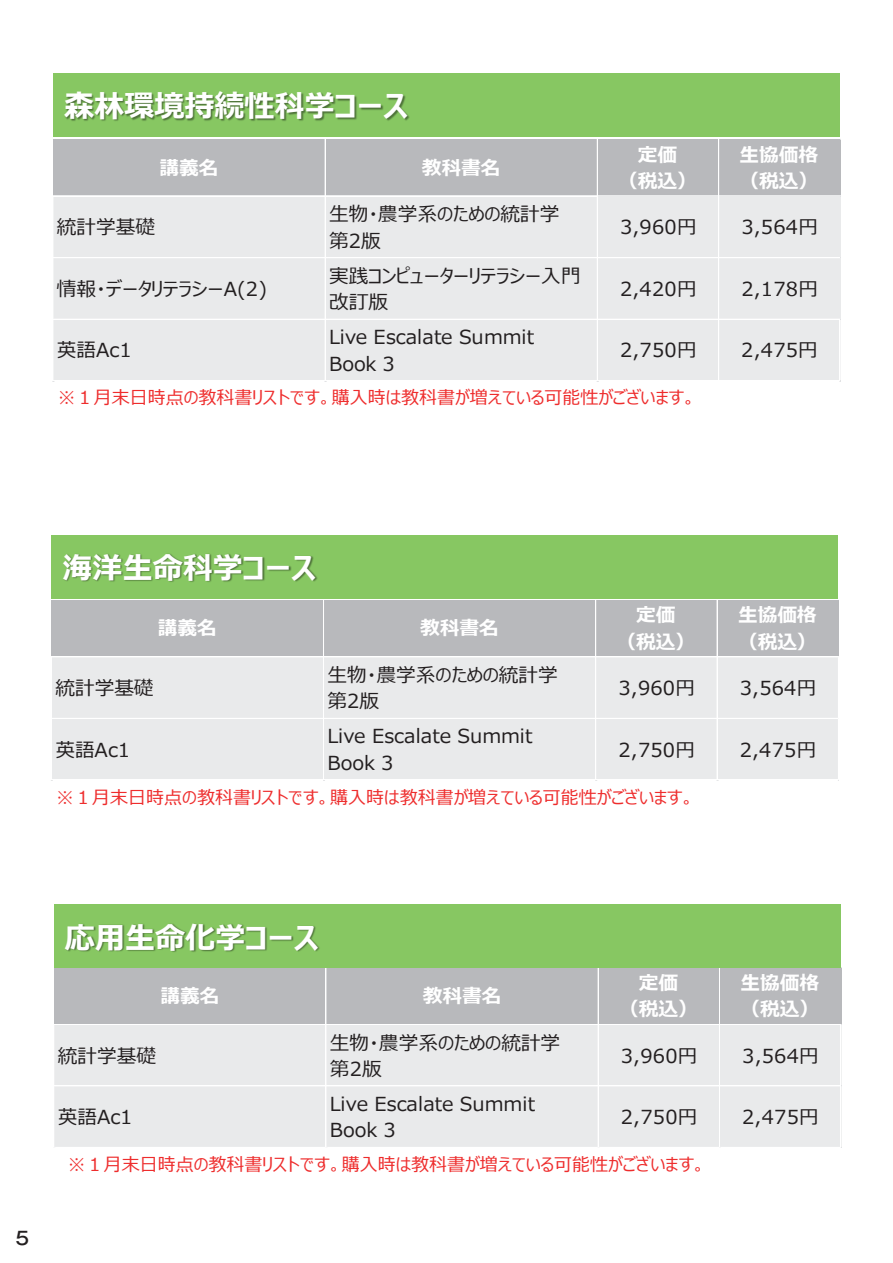
<style>
.page{position:relative;width:893px;height:1263px;background:#fff}
.page>*{position:absolute;margin:0;border:0;box-sizing:border-box;transform-origin:0 0}
.t1{font:700 30.15px "Meiryo UI";color:#fff}
.t2{font:700 30px "Meiryo UI";color:#fff}
.t3{font:19.35px/26.4px "Meiryo UI";color:#231f20}
.t4{font:700 19.35px/26.4px "Meiryo UI";color:#fff;text-align:center}
.t5{font:18px "Meiryo UI";color:#ee2d2d}
.t6{font:500 18px "Gothic MB101 Pr 6";color:#231f20}
</style>
<div class="page">
<div style="left:53px;top:73px;width:787px;height:64px;background:#87c762"></div>
<img style="left:53px;top:92px;width:376px;height:48px">
<div style="left:53px;top:140px;width:787px;height:57px;background:#b8b9bc"></div>
<div style="left:53px;top:196px;width:787px;height:185px;background:#e9eaeb"></div>
<hr style="left:53px;top:196px;width:545px;height:1px;background:#fff">
<hr style="left:53px;top:257px;width:787px;height:1px;background:#fff">
<hr style="left:53px;top:319px;width:787px;height:1px;background:#fff">
<hr style="left:325px;top:139px;width:1px;height:242px;background:#fff">
<hr style="left:597px;top:139px;width:1px;height:242px;background:#fff">
<hr style="left:53px;top:380px;width:787px;height:1px;background:#fff">
<hr style="left:839px;top:320px;width:1px;height:61px;background:#fff">
<hr style="left:718px;top:139px;width:1px;height:242px;background:#fff">
<div style="left:54px;top:968px;width:787px;height:57px;background:#b8b9bc"></div>
<div style="left:54px;top:1024px;width:787px;height:124px;background:#e9eaeb"></div>
<hr style="left:54px;top:1024px;width:787px;height:1px;background:#fff">
<hr style="left:54px;top:1085px;width:787px;height:1px;background:#fff">
<hr style="left:325px;top:967px;width:1px;height:181px;background:#fff">
<hr style="left:598px;top:967px;width:1px;height:181px;background:#fff">
<hr style="left:719px;top:967px;width:1px;height:181px;background:#fff">
<hr style="left:54px;top:1147px;width:787px;height:1px;background:#fff">
<hr style="left:840px;top:1025px;width:1px;height:123px;background:#fff">
<div style="left:54px;top:904px;width:786px;height:64px;background:#87c762"></div>
<img style="left:66px;top:923px;width:261px;height:52px">
<div style="left:52px;top:535px;width:786px;height:64px;background:#87c762"></div>
<img style="left:51px;top:539px;width:267px;height:67px">
<div style="left:52px;top:600px;width:787px;height:57px;background:#b8b9bc"></div>
<div style="left:52px;top:656px;width:787px;height:124px;background:#e9eaeb"></div>
<hr style="left:52px;top:656px;width:787px;height:1px;background:#fff">
<hr style="left:52px;top:718px;width:787px;height:1px;background:#fff">
<hr style="left:323px;top:599px;width:1px;height:181px;background:#fff">
<hr style="left:595px;top:599px;width:1px;height:181px;background:#fff">
<hr style="left:717px;top:599px;width:1px;height:181px;background:#fff">
<hr style="left:52px;top:779px;width:787px;height:1px;background:#fff">
<hr style="left:838px;top:657px;width:1px;height:123px;background:#fff">
<p class="t1" style="left:64px;top:85px;width:345px">森林環境持続性科学コース</p>
<p class="t4" style="left:160px;top:155px;width:61px">講義名</p>
<p class="t4" style="left:422px;top:155px;width:80px">教科書名</p>
<p class="t3" style="left:57px;top:215px;width:100px">統計学基礎</p>
<p class="t3" style="left:57px;top:277px;width:212px">情報・データリテラシーA(2)</p>
<p class="t3" style="left:329px;top:202px;width:232px">生物・農学系のための統計学第2版</p>
<p class="t3" style="left:329px;top:264px;width:253px">実践コンピューターリテラシー入門改訂版</p>
<p class="t4" style="left:618px;top:142px;width:80px">定価<br>（税込）</p>
<p class="t4" style="left:740px;top:142px;width:80px;text-align:left">生協価格（税込）</p>
<p class="t3" style="left:620px;top:215px;width:78px">3,960円</p>
<p class="t3" style="left:741px;top:215px;width:78px">3,564円</p>
<p class="t3" style="left:620px;top:277px;width:78px">2,420円</p>
<p class="t3" style="left:741px;top:277px;width:78px">2,178円</p>
<p class="t3" style="left:57px;top:338px;width:76px">英語Ac1</p>
<p class="t3" style="left:329px;top:325px;width:207px">Live Escalate Summit<br>Book 3</p>
<p class="t3" style="left:620px;top:338px;width:78px">2,750円</p>
<p class="t3" style="left:741px;top:338px;width:78px">2,475円</p>
<p class="t5" style="left:58px;top:385px;width:640px">※１月末日時点の教科書リストです。購入時は教科書が増えている可能性がございます。</p>
<p class="t2" style="left:63px;top:547px;width:255px">海洋生命科学コース</p>
<p class="t4" style="left:158px;top:616px;width:61px">講義名</p>
<p class="t4" style="left:420px;top:616px;width:80px">教科書名</p>
<p class="t3" style="left:55px;top:676px;width:100px">統計学基礎</p>
<p class="t3" style="left:328px;top:663px;width:232px">生物・農学系のための統計学第2版</p>
<p class="t4" style="left:617px;top:603px;width:80px">定価<br>（税込）</p>
<p class="t4" style="left:738px;top:603px;width:80px;text-align:left">生協価格（税込）</p>
<p class="t3" style="left:618px;top:676px;width:78px">3,960円</p>
<p class="t3" style="left:740px;top:676px;width:78px">3,564円</p>
<p class="t3" style="left:55px;top:737px;width:76px">英語Ac1</p>
<p class="t3" style="left:328px;top:724px;width:207px">Live Escalate Summit<br>Book 3</p>
<p class="t3" style="left:618px;top:737px;width:78px">2,750円</p>
<p class="t3" style="left:740px;top:737px;width:78px">2,475円</p>
<p class="t5" style="left:56px;top:785px;width:640px">※１月末日時点の教科書リストです。購入時は教科書が増えている可能性がございます。</p>
<p class="t6" style="left:15px;top:1223px;width:15px">5</p>
<p class="t2" style="left:65px;top:916px;width:255px">応用生命化学コース</p>
<p class="t4" style="left:160px;top:984px;width:61px">講義名</p>
<p class="t4" style="left:423px;top:984px;width:80px">教科書名</p>
<p class="t3" style="left:58px;top:1043px;width:100px">統計学基礎</p>
<p class="t3" style="left:330px;top:1030px;width:232px">生物・農学系のための統計学第2版</p>
<p class="t3" style="left:58px;top:1105px;width:76px">英語Ac1</p>
<p class="t3" style="left:330px;top:1092px;width:207px">Live Escalate Summit<br>Book 3</p>
<p class="t4" style="left:619px;top:970px;width:80px">定価<br>（税込）</p>
<p class="t4" style="left:740px;top:970px;width:80px;text-align:left">生協価格（税込）</p>
<p class="t3" style="left:621px;top:1043px;width:78px">3,960円</p>
<p class="t3" style="left:742px;top:1043px;width:78px">3,564円</p>
<p class="t3" style="left:621px;top:1105px;width:78px">2,750円</p>
<p class="t3" style="left:742px;top:1105px;width:78px">2,475円</p>
<p class="t5" style="left:68px;top:1152px;width:640px">※１月末日時点の教科書リストです。購入時は教科書が増えている可能性がございます。</p>
</div>
